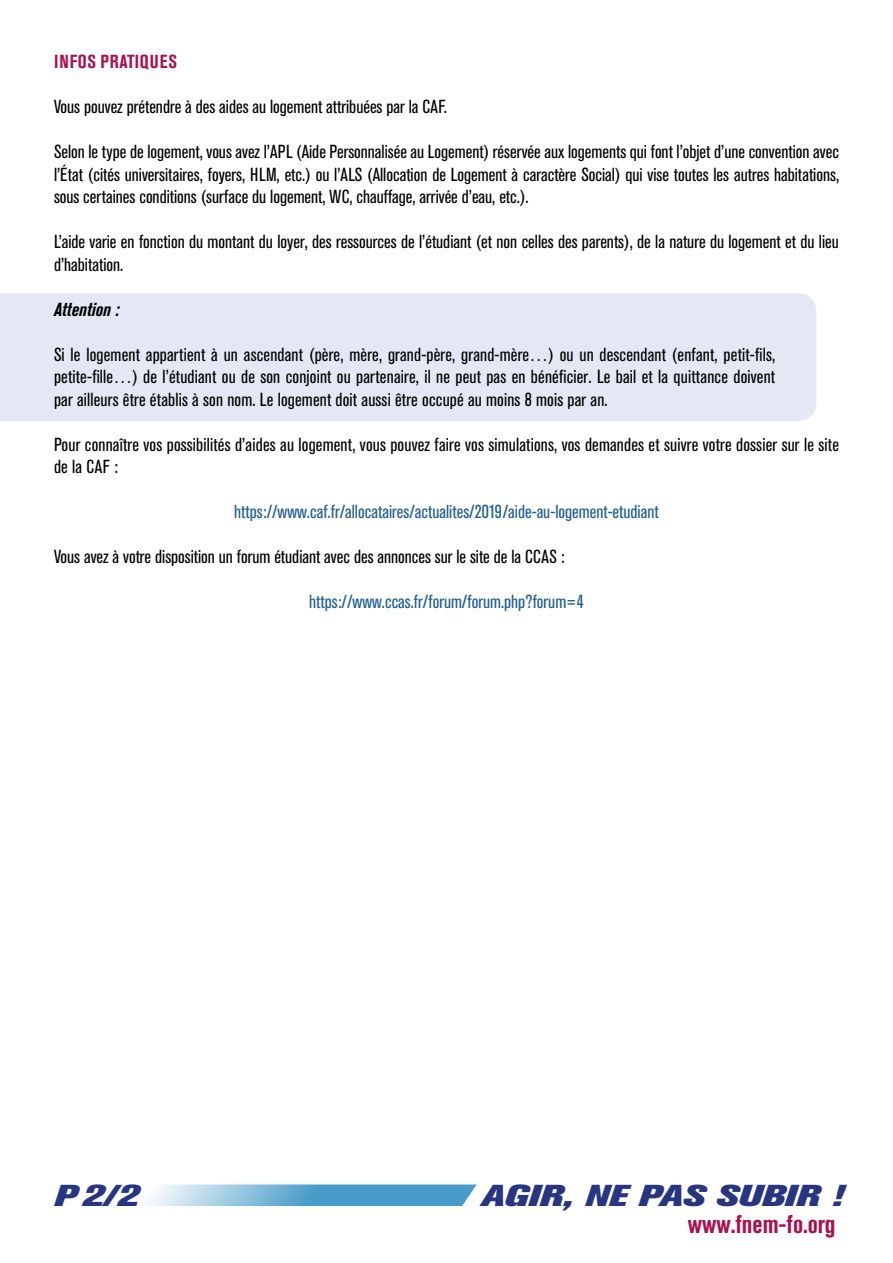
<style>
.page{position:relative;width:893px;height:1263px;background:#fff}
.page>*{position:absolute;margin:0;border:0;box-sizing:border-box;transform-origin:0 0}
.t1{font:italic 800 30px "Akzidenz Grotesk Pro";color:#283583;scale:1.4 1}
.t2{font:700 condensed 25.5px "Akzidenz Grotesk Pro";color:#aa114f}
.t3{font:condensed 18.75px/22.5px "Akzidenz Grotesk Pro";color:#000;text-align:justify}
.t4{font:condensed 18.75px "Akzidenz Grotesk Pro";color:#205d91}
.t5{font:700 condensed 18.75px "Akzidenz Grotesk Pro";letter-spacing:.045em;color:#aa114f}
.t6{font:italic 700 condensed 18.75px "Akzidenz Grotesk Pro";color:#000}
</style>
<div class="page">
<svg style="left:146px;top:1184px;width:331px;height:22px;background:#7cb8d8"></svg>
<div style="left:0;top:293px;width:816px;height:128px;background:#e5e8f4"></div>
<p class="t5" style="left:54px;top:49px;width:124px">INFOS PRATIQUES</p>
<p class="t3" style="left:54px;top:95px;width:394px">Vous pouvez prétendre à des aides au logement attribuées par la CAF.</p>
<p class="t3" style="left:54px;top:140px;width:787px">Selon le type de logement, vous avez l’APL (Aide Personnalisée au Logement) réservée aux logements qui font l’objet d’une convention avec l’État (cités universitaires, foyers, HLM, etc.) ou l’ALS (Allocation de Logement à caractère Social) qui vise toutes les autres habitations, sous certaines conditions (surface du logement, WC, chauffage, arrivée d’eau, etc.).</p>
<p class="t3" style="left:54px;top:230px;width:786px">L’aide varie en fonction du montant du loyer, des ressources de l’étudiant (et non celles des parents), de la nature du logement et du lieu d’habitation.</p>
<p class="t6" style="left:54px;top:297px;width:67px">Attention :</p>
<p class="t3" style="left:54px;top:342px;width:723px">Si le logement appartient à un ascendant (père, mère, grand-père, grand-mère…) ou un descendant (enfant, petit-fils, petite-fille…) de l’étudiant ou de son conjoint ou partenaire, il ne peut pas en bénéficier. Le bail et la quittance doivent par ailleurs être établis à son nom. Le logement doit aussi être occupé au moins 8 mois par an.</p>
<p class="t3" style="left:54px;top:432px;width:786px">Pour connaître vos possibilités d’aides au logement, vous pouvez faire vos simulations, vos demandes et suivre votre dossier sur le site de la CAF :</p>
<p class="t4" style="left:234px;top:499px;width:426px">https://www.caf.fr/allocataires/actualites/2019/aide-au-logement-etudiant</p>
<p class="t3" style="left:54px;top:545px;width:512px">Vous avez à votre disposition un forum étudiant avec des annonces sur le site de la CCAS :</p>
<p class="t4" style="left:309px;top:589px;width:276px">https://www.ccas.fr/forum/forum.php?forum=4</p>
<h1 class="t1" style="left:54px;top:1176px;width:62px">P2/2</h1>
<h1 class="t1" style="left:481px;top:1176px;width:260px">AGIR, NE PAS SUBIR !</h1>
<h2 class="t2" style="left:688px;top:1208px;width:149px">www.fnem-fo.org</h2>
</div>
